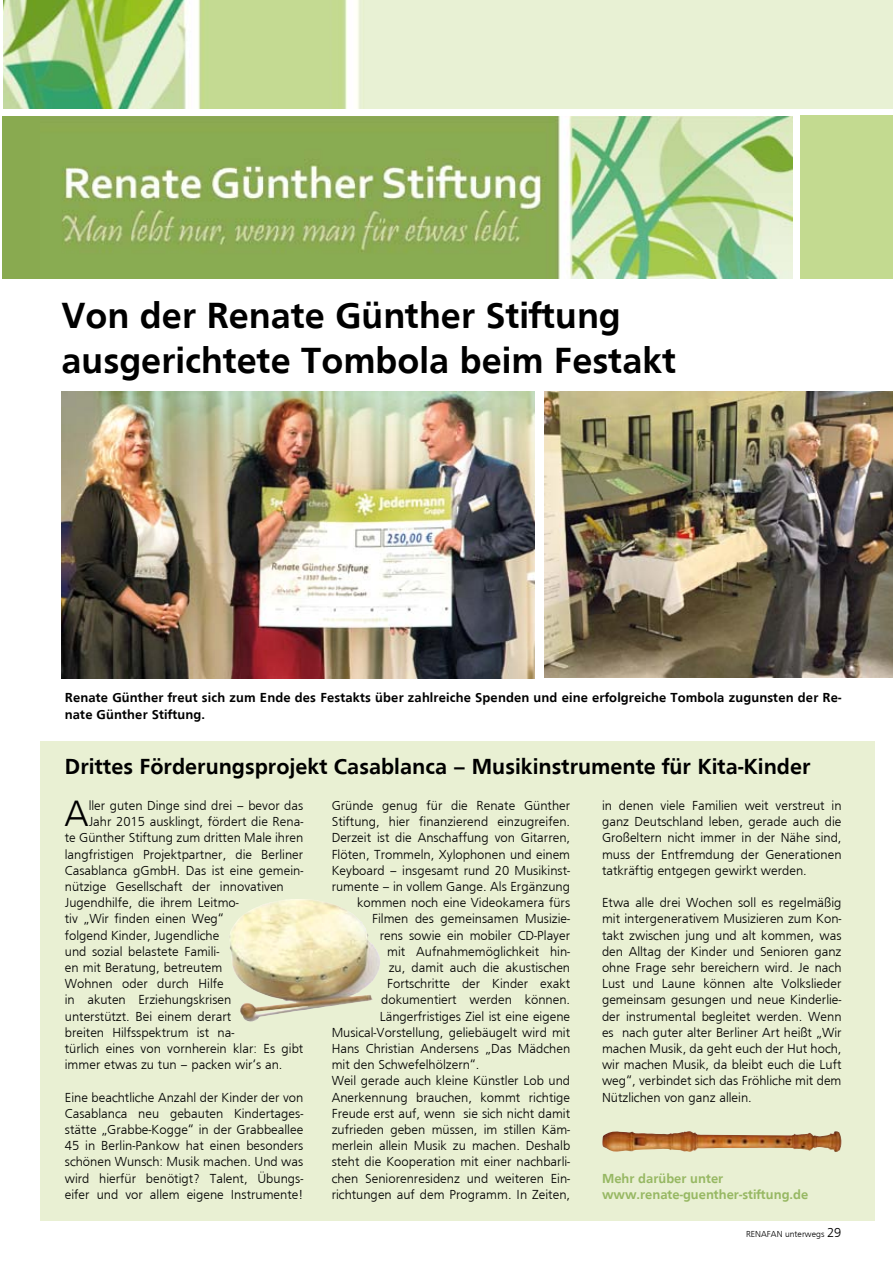
<style>
.page{position:relative;width:893px;height:1263px;background:#fff}
.page>*{position:absolute;margin:0;border:0;box-sizing:border-box;transform-origin:0 0}
.t1{font:300 37.8px "Frugal Sans";color:#000}
.t2{font:700 37.5px/45px "Frugal Sans";color:#000}
.t3{font:700 22.5px "Frugal Sans";color:#000}
.t4{font:300 13.5px/16.2px "Frugal Sans";color:#000;text-align:justify}
.t5{font:700 13.5px/16.2px "Frugal Sans";letter-spacing:.01em;color:#000}
.t6{font:700 13.5px/16.2px "Frugal Sans";color:#97b863}
.t7{font:300 9px "Frugal Sans";color:#000}
.s1{font-size:13.5px}
</style>
<div class="page">
<div style="left:40px;top:741px;width:835px;height:479px;background:#e9f0d3"></div>
<img style="left:61px;top:392px;width:473px;height:287px">
<img style="left:3px;top:0;width:890px;height:108px">
<img style="left:544px;top:392px;width:349px;height:286px">
<img style="left:39px;top:116px;width:753px;height:163px">
<div style="left:801px;top:116px;width:92px;height:163px;background:#c3da90"></div>
<div style="left:2px;top:116px;width:37px;height:163px;background:#89aa50"></div>
<img style="left:602px;top:1131px;width:240px;height:21px">
<img style="left:229px;top:899px;width:151px;height:122px">
<h2 class="t2" style="left:61px;top:293px;width:616px">Von der Renate Günther Stiftung ausgerichtete Tombola beim Festakt</h2>
<p class="t5" style="left:65px;top:689px;width:778px">Renate Günther freut sich zum Ende des Festakts über zahlreiche Spenden und eine erfolgreiche Tombola zugunsten der Re&shy;nate Günther Stiftung.</p>
<h3 class="t3" style="left:65px;top:753px;width:747px">Drittes Förderungsprojekt Casablanca – Musikinstrumente für Kita-Kinder</h3>
<h1 class="t1" style="left:64px;top:792px;width:26px">A</h1>
<p class="t4" style="left:89px;top:797px;width:216px">ller guten Dinge sind drei – bevor das</p>
<p class="t4" style="left:89px;top:813px;width:216px">Jahr 2015 ausklingt, fördert die Rena-</p>
<p class="t4" style="left:65px;top:830px;width:240px">te Günther Stiftung zum dritten Male ihren</p>
<p class="t4" style="left:65px;top:846px;width:240px">langfristigen Projektpartner, die Berliner</p>
<p class="t4" style="left:65px;top:862px;width:240px">Casablanca gGmbH. Das ist eine gemein-</p>
<p class="t4" style="left:65px;top:878px;width:220px">nützige Gesellschaft der innovativen</p>
<p class="t4" style="left:65px;top:894px;width:176px">Jugendhilfe, die ihrem Leitmo-</p>
<p class="t4" style="left:65px;top:911px;width:160px">tiv „Wir finden einen Weg“</p>
<p class="t4" style="left:65px;top:927px;width:156px">folgend Kinder, Jugendliche</p>
<p class="t4" style="left:65px;top:943px;width:156px">und sozial belastete Famili-</p>
<p class="t4" style="left:65px;top:959px;width:159px">en mit Beratung, betreutem</p>
<p class="t4" style="left:65px;top:975px;width:161px">Wohnen oder durch Hilfe</p>
<p class="t4" style="left:65px;top:992px;width:168px">in akuten Erziehungskrisen</p>
<p class="t4" style="left:65px;top:1008px;width:168px">unterstützt. Bei einem derart</p>
<p class="t4" style="left:65px;top:1024px;width:171px">breiten Hilfsspektrum ist na-</p>
<p class="t4" style="left:65px;top:1040px;width:240px">türlich eines von vornherein klar: Es gibt</p>
<p class="t4" style="left:65px;top:1056px;width:219px">immer etwas zu tun – packen wir‘s an.</p>
<p class="t4" style="left:65px;top:1089px;width:240px">Eine beachtliche Anzahl der Kinder der von Casablanca neu gebauten Kindertages&shy;stätte „Grabbe-Kogge“ in der Grabbeallee 45 in Berlin-Pankow hat einen besonders schönen Wunsch: Musik machen. Und was wird hierfür benötigt? Talent, Übungs&shy;eifer und vor allem eigene Instrumente!</p>
<p class="t4" style="left:332px;top:797px;width:240px">Gründe genug für die Renate Günther</p>
<p class="t4" style="left:332px;top:813px;width:240px">Stiftung, hier finanzierend einzugreifen.</p>
<p class="t4" style="left:332px;top:830px;width:240px">Derzeit ist die Anschaffung von Gitarren,</p>
<p class="t4" style="left:332px;top:846px;width:240px">Flöten, Trommeln, Xylophonen und einem</p>
<p class="t4" style="left:332px;top:862px;width:240px">Keyboard – insgesamt rund 20 Musikinst-</p>
<p class="t4" style="left:332px;top:878px;width:240px">rumente – in vollem Gange. Als Ergänzung</p>
<p class="t4" style="left:357px;top:894px;width:214px">kommen noch eine Videokamera fürs</p>
<p class="t4" style="left:372px;top:911px;width:200px">Filmen des gemeinsamen Musizie-</p>
<p class="t4" style="left:380px;top:927px;width:192px">rens sowie ein mobiler CD-Player</p>
<p class="t4" style="left:387px;top:943px;width:185px">mit Aufnahmemöglichkeit hin-</p>
<p class="t4" style="left:389px;top:959px;width:183px">zu, damit auch die akustischen</p>
<p class="t4" style="left:387px;top:975px;width:185px">Fortschritte der Kinder exakt</p>
<p class="t4" style="left:381px;top:992px;width:191px">dokumentiert werden können.</p>
<p class="t4" style="left:380px;top:1008px;width:192px">Längerfristiges Ziel ist eine eigene</p>
<p class="t4" style="left:332px;top:1024px;width:240px">Musical-Vorstellung, geliebäugelt wird mit</p>
<p class="t4" style="left:332px;top:1040px;width:240px">Hans Christian Andersens „Das Mädchen</p>
<p class="t4" style="left:332px;top:1056px;width:149px">mit den Schwefelhölzern“.</p>
<p class="t4" style="left:332px;top:1073px;width:240px">Weil gerade auch kleine Künstler Lob und</p>
<p class="t4" style="left:332px;top:1089px;width:240px">Anerkennung brauchen, kommt richtige</p>
<p class="t4" style="left:332px;top:1105px;width:240px">Freude erst auf, wenn sie sich nicht damit</p>
<p class="t4" style="left:332px;top:1121px;width:240px">zufrieden geben müssen, im stillen Käm-</p>
<p class="t4" style="left:332px;top:1137px;width:240px">merlein allein Musik zu machen. Deshalb</p>
<p class="t4" style="left:332px;top:1154px;width:240px">steht die Kooperation mit einer nachbarli-</p>
<p class="t4" style="left:332px;top:1170px;width:240px">chen Seniorenresidenz und weiteren Ein-</p>
<p class="t4" style="left:332px;top:1186px;width:240px">richtungen auf dem Programm. In Zeiten,</p>
<p class="t4" style="left:602px;top:797px;width:241px">in denen viele Familien weit verstreut in ganz Deutschland leben, gerade auch die Großeltern nicht immer in der Nähe sind, muss der Entfremdung der Generationen tatkräftig entgegen gewirkt werden.</p>
<p class="t4" style="left:602px;top:894px;width:241px">Etwa alle drei Wochen soll es regelmäßig mit intergenerativem Musizieren zum Kon&shy;takt zwischen jung und alt kommen, was den Alltag der Kinder und Senioren ganz ohne Frage sehr bereichern wird. Je nach Lust und Laune können alte Volkslieder gemeinsam gesungen und neue Kinderlie&shy;der instrumental begleitet werden. Wenn es nach guter alter Berliner Art heißt „Wir machen Musik, da geht euch der Hut hoch, wir machen Musik, da bleibt euch die Luft weg“, verbindet sich das Fröhliche mit dem Nützlichen von ganz allein.</p>
<p class="t6" style="left:602px;top:1170px;width:208px">Mehr darüber unter www.renate-guenther-stiftung.de</p>
<p class="t7" style="left:746px;top:1229px;width:97px">RENAFAN unterwegs <span class="s1">29</span></p>
</div>
